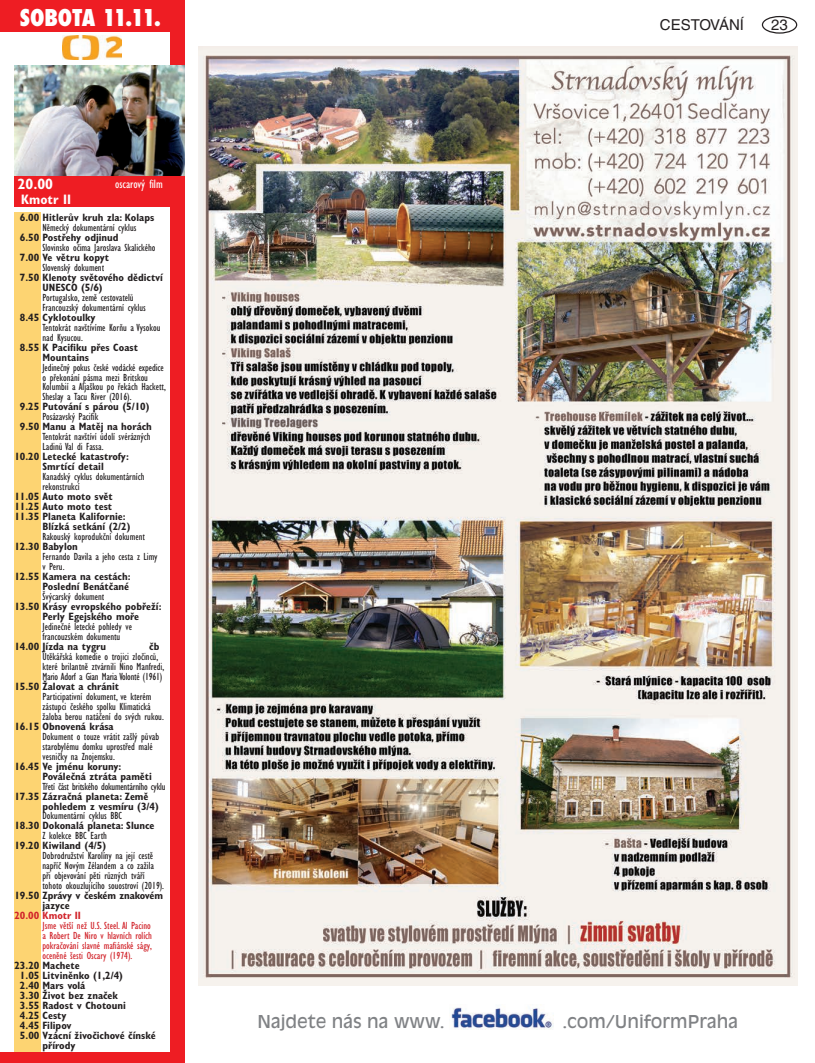
<style>
.page{position:relative;width:815px;height:1063px;background:#fff}
.page>*{position:absolute;margin:0;border:0;box-sizing:border-box;transform-origin:0 0}
.t1{font:800 condensed 22.5px "Futura";letter-spacing:-.005em;color:#fff}
.t2{font:17.5px "Antique Olive CE";color:#808285}
.t3{font:15px "Helvetica CE";color:#231f20}
.t4{font:700 condensed 15px "Gill Sans CE";color:#fff}
.t5{font:700 condensed 13.75px "Gill Sans CE";color:#fff}
.t6{font:condensed 12.5px "Gill Sans CE";color:#fff}
.t7{font:condensed 10.62px/10px "Gill Sans CE";color:#231f20}
.t8{font:700 condensed 10.62px/10px "Gill Sans CE";color:#231f20}
.t9{font:condensed 10.62px/10px "Gill Sans CE";color:#d1232a}
.t10{font:condensed 10.62px "Gill Sans CE";letter-spacing:-.02em;color:#231f20}
.t11{font:700 condensed 10.62px "Gill Sans CE";color:#d1232a}
</style>
<div class="page">
<div style="left:762px;top:16px;width:35px;height:18px;border:1px solid #231f20;border-radius:50%"></div>
<img style="left:451px;top:1007px;width:103px;height:23px">
<div style="left:0;top:0;width:184px;height:32px;background:#ee1d23"></div>
<div style="left:14px;top:175px;width:167px;height:32px;background:#ee1d23"></div>
<img style="left:63px;top:35px;width:58px;height:24px">
<div style="left:170px;top:0;width:14px;height:1063px;background:#ee1d23"></div>
<div style="left:0;top:1052px;width:184px;height:11px;background:#ee1d23"></div>
<div style="left:14px;top:213px;width:27px;height:839px;background:#fdd472"></div>
<img style="left:14px;top:66px;width:170px;height:109px">
<img style="left:198px;top:46px;width:599px;height:939px">
<h1 class="t1" style="left:20px;top:2px;width:143px">SOBOTA 11.11.</h1>
<h3 class="t3" style="left:660px;top:16px;width:86px">CESTOVÁNÍ</h3>
<h3 class="t3" style="left:771px;top:16px;width:18px">23</h3>
<h3 class="t4" style="left:18px;top:175px;width:37px">20.00</h3>
<p class="t5" style="left:21px;top:191px;width:51px">Kmotr II</p>
<p class="t6" style="left:115px;top:176px;width:49px">oscarový film</p>
<p class="t8" style="left:20px;top:212px;width:136px">6.00 Hitlerův kruh zla: Kolaps</p>
<p class="t7" style="left:43px;top:222px;width:95px">Německý dokumentární cyklus</p>
<p class="t8" style="left:20px;top:232px;width:100px">6.50 Postřehy odjinud</p>
<p class="t7" style="left:43px;top:242px;width:114px">Slovinsko očima Jaroslava Skalického</p>
<p class="t8" style="left:20px;top:252px;width:91px">7.00 Ve větru kopyt</p>
<p class="t7" style="left:43px;top:262px;width:63px">Slovenský dokument</p>
<p class="t8" style="left:43px;top:272px;width:122px;text-indent:-23px">7.50 Klenoty světového dědictví<br>UNESCO (5/6)</p>
<p class="t7" style="left:43px;top:292px;width:105px">Portugalsko, země cestovatelů<br>Francouzský dokumentární cyklus</p>
<p class="t8" style="left:20px;top:312px;width:77px">8.45 Cyklotoulky</p>
<p class="t7" style="left:43px;top:322px;width:120px">Tentokrát navštívíme Korňu a Vysokou nad Kysucou.</p>
<p class="t8" style="left:43px;top:342px;width:97px;text-indent:-23px">8.55 K Pacifiku přes Coast<br>Mountains</p>
<p class="t7" style="left:43px;top:362px;width:125px">Jedinečný pokus české vodácké expedice o překonání pásma mezi Britskou Kolumbií a Aljaškou po řekách Hackett, Sheslay a Tacu River (2016).</p>
<p class="t8" style="left:20px;top:402px;width:131px">9.25 Putování s párou (5/10)</p>
<p class="t7" style="left:43px;top:412px;width:57px">Posázavský Pacifik</p>
<p class="t8" style="left:20px;top:422px;width:134px">9.50 Manu a Matěj na horách</p>
<p class="t7" style="left:43px;top:432px;width:110px">Tentokrát navštíví údolí svérázných<br>Ladinů Val di Fassa.</p>
<p class="t8" style="left:14px;top:452px;width:116px;text-align:center">10.20 Letecké katastrofy:<br>Smrtící detail</p>
<p class="t7" style="left:43px;top:472px;width:103px">Kanadský cyklus dokumentárních rekonstrukcí</p>
<p class="t8" style="left:14px;top:492px;width:100px">11.05 Auto moto svět</p>
<p class="t8" style="left:14px;top:502px;width:99px">11.25 Auto moto test</p>
<p class="t8" style="left:14px;top:512px;width:113px">11.35 Planeta Kalifornie:</p>
<p class="t8" style="left:43px;top:522px;width:89px">Blízká setkání (2/2)</p>
<p class="t7" style="left:43px;top:532px;width:104px">Rakouský koprodukční dokument</p>
<p class="t8" style="left:14px;top:542px;width:65px">12.30 Babylon</p>
<p class="t7" style="left:43px;top:552px;width:116px">Fernando Davila a jeho cesta z Limy v Peru.</p>
<p class="t8" style="left:14px;top:571px;width:118px;text-align:right">12.55 Kamera na cestách:<br>Poslední Benátčané</p>
<p class="t7" style="left:43px;top:591px;width:63px">Švýcarský dokument</p>
<p class="t8" style="left:14px;top:601px;width:149px;text-align:center">13.50 Krásy evropského pobřeží:<br>Perly Egejského moře</p>
<p class="t7" style="left:43px;top:621px;width:91px">Jedinečné letecké pohledy ve francouzském dokumentu</p>
<p class="t8" style="left:14px;top:641px;width:93px">14.00 Jízda na tygru</p>
<p class="t8" style="left:149px;top:641px;width:12px">čb</p>
<p class="t7" style="left:43px;top:651px;width:123px">Útěkářská komedie o trojici zločinců, které brilantně ztvárnili Nino Manfredi,<br>Mario Adorf a Gian Maria Volonté (1961)</p>
<p class="t8" style="left:14px;top:681px;width:106px">15.50 Žalovat a chránit</p>
<p class="t7" style="left:43px;top:691px;width:123px">Participativní dokument, ve kterém zástupci českého spolku Klimatická žaloba berou natáčení do svých rukou.</p>
<p class="t8" style="left:14px;top:721px;width:101px">16.15 Obnovená krása</p>
<p class="t7" style="left:43px;top:731px;width:118px">Dokument o touze vrátit zašlý půvab starobylému domku uprostřed malé vesničky na Znojemsku.</p>
<p class="t8" style="left:43px;top:761px;width:111px;text-indent:-28px">16.45 Ve jménu koruny:<br>Poválečná ztráta paměti</p>
<p class="t10" style="left:43px;top:780px;width:124px">Třetí část britského dokumentárního cyklu</p>
<p class="t8" style="left:43px;top:791px;width:118px;text-indent:-28px">17.35 Zázračná planeta: Země pohledem z vesmíru (3/4)</p>
<p class="t7" style="left:43px;top:811px;width:81px">Dokumentární cyklus BBC</p>
<p class="t8" style="left:14px;top:821px;width:142px">18.30 Dokonalá planeta: Slunce</p>
<p class="t7" style="left:43px;top:831px;width:66px">Z kolekce BBC Earth</p>
<p class="t8" style="left:14px;top:841px;width:93px">19.20 Kiwiland (4/5)</p>
<p class="t7" style="left:43px;top:851px;width:123px">Dobrodružství Karolíny na její cestě napříč Novým Zélandem a co zažila při objevování pěti různých tváří tohoto okouzlujícího souostroví (2019).</p>
<p class="t8" style="left:43px;top:891px;width:122px;text-indent:-28px">19.50 Zprávy v českém znakovém jazyce</p>
<p class="t11" style="left:14px;top:909px;width:68px">20.00 Kmotr II</p>
<p class="t9" style="left:43px;top:921px;width:111px">Jsme větší než U.S. Steel. Al Pacino a Robert De Niro v hlavních rolích pokračování slavné mafiánské ságy, oceněné šesti Oscary (1974).</p>
<p class="t8" style="left:14px;top:961px;width:67px">23.20 Machete</p>
<p class="t8" style="left:20px;top:971px;width:105px">1.05 Litviněnko (1,2/4)</p>
<p class="t8" style="left:20px;top:981px;width:67px">2.40 Mars volá</p>
<p class="t8" style="left:20px;top:991px;width:100px">3.30 Život bez značek</p>
<p class="t8" style="left:20px;top:1000px;width:107px">3.55 Radost v Chotouni</p>
<p class="t8" style="left:20px;top:1010px;width:48px">4.25 Cesty</p>
<p class="t8" style="left:20px;top:1020px;width:53px">4.45 Filipov</p>
<p class="t8" style="left:20px;top:1030px;width:137px">5.00 Vzácní živočichové čínské</p>
<p class="t8" style="left:43px;top:1040px;width:35px">přírody</p>
<h2 class="t2" style="left:257px;top:1012px;width:189px">Najdete nás na www.</h2>
<h2 class="t2" style="left:562px;top:1012px;width:177px">.com/UniformPraha</h2>
</div>
